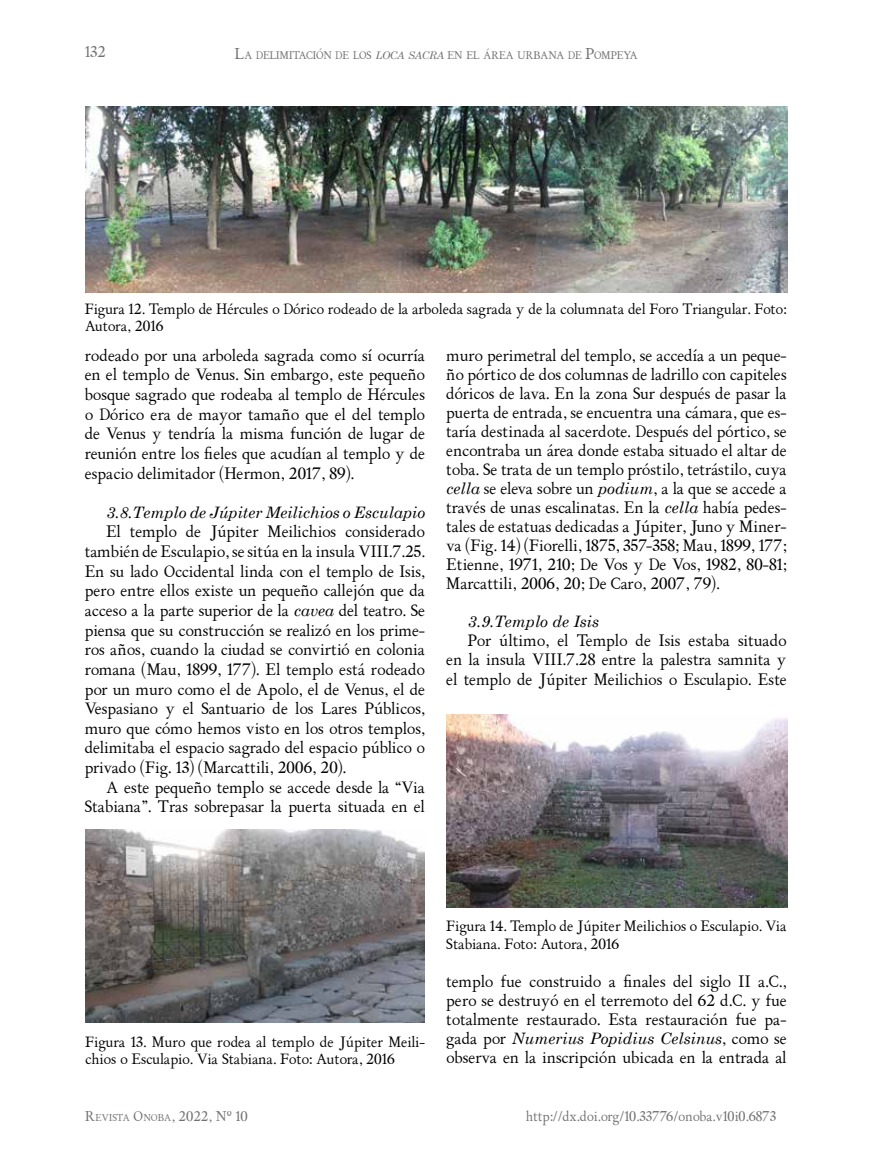
<style>
.page{position:relative;width:872px;height:1170px;background:#fff}
.page>*{position:absolute;margin:0;border:0;box-sizing:border-box;transform-origin:0 0}
.t1{font:15.75px/19.6px "ALPHABETUM Unicode";color:#000;text-align:justify}
.t2{font:italic 15.75px "ALPHABETUM Unicode";color:#000}
.t3{font:15px "ALPHABETUM Unicode";color:#707172}
.t4{font:14.25px/17.1px "ALPHABETUM Unicode";color:#000}
.t5{font:13.5px "ALPHABETUM Unicode";color:#707172}
.t6{font:10.5px "ALPHABETUM Unicode";letter-spacing:-.03em;color:#707172}
.t7{font:9.45px "ALPHABETUM Unicode";color:#707172}
.s1{font-size:15px}
.s2{font-style:italic}
.s3{font-size:13.5px}
</style>
<div class="page">
<img style="left:85px;top:106px;width:702px;height:186px">
<img style="left:86px;top:829px;width:339px;height:193px">
<img style="left:446px;top:714px;width:341px;height:193px">
<p class="t3" style="left:85px;top:42px;width:23px">132</p>
<p class="t6" style="left:235px;top:48px;width:405px"><span class="s1">L</span>A DELIMITACIÓN DE LOS <span class="s2">LOCA SACRA</span> EN EL ÁREA URBANA DE <span class="s1">P</span>OMPEYA</p>
<p class="t4" style="left:85px;top:301px;width:703px">Figura 12. Templo de Hércules o Dórico rodeado de la arboleda sagrada y de la columnata del Foro Triangular. Foto:<br>Autora, 2016</p>
<p class="t1" style="left:85px;top:346px;width:342px">rodeado por una arboleda sagrada como sí ocurría en el templo de Venus. Sin embargo, este pequeño bosque sagrado que rodeaba al templo de Hércules o Dórico era de mayor tamaño que el del templo de Venus y tendría la misma función de lugar de reunión entre los fieles que acudían al templo y de espacio delimitador (Hermon, 2017, 89).</p>
<p class="t2" style="left:106px;top:500px;width:320px">3.8.Templo de Júpiter Meilichios o Esculapio</p>
<p class="t1" style="left:85px;top:522px;width:342px;text-indent:21px">El templo de Júpiter Meilichios considerado también de Esculapio, se sitúa en la insula VIII.7.25.<br>En su lado Occidental linda con el templo de Isis, pero entre ellos existe un pequeño callejón que da acceso a la parte superior de la <span class="s2">cavea</span> del teatro. Se piensa que su construcción se realizó en los prime&shy;ros años, cuando la ciudad se convirtió en colonia romana (Mau, 1899, 177). El templo está rodeado por un muro como el de Apolo, el de Venus, el de Vespasiano y el Santuario de los Lares Públicos, muro que cómo hemos visto en los otros templos, delimitaba el espacio sagrado del espacio público o privado (Fig. 13) (Marcattili, 2006, 20).</p>
<p class="t1" style="left:85px;top:777px;width:342px;text-align:right">A este pequeño templo se accede desde la “Via<br>Stabiana”. Tras sobrepasar la puerta situada en el</p>
<p class="t1" style="left:446px;top:346px;width:342px;line-height:19px">muro perimetral del templo, se accedía a un peque&shy;ño pórtico de dos columnas de ladrillo con capiteles dóricos de lava. En la zona Sur después de pasar la puerta de entrada, se encuentra una cámara, que es&shy;taría destinada al sacerdote. Después del pórtico, se encontraba un área donde estaba situado el altar de toba. Se trata de un templo próstilo, tetrástilo, cuya <span class="s2">cella</span> se eleva sobre un <span class="s2">podium</span>, a la que se accede a través de unas escalinatas. En la <span class="s2">cella</span> había pedes&shy;tales de estatuas dedicadas a Júpiter, Juno y Miner&shy;va (Fig. 14) (Fiorelli, 1875, 357-358; Mau, 1899, 177; Etienne, 1971, 210; De Vos y De Vos, 1982, 80-81; Marcattili, 2006, 20; De Caro, 2007, 79).</p>
<p class="t2" style="left:468px;top:609px;width:133px">3.9.Templo de Isis</p>
<p class="t1" style="left:446px;top:631px;width:342px;line-height:19px;text-indent:21px">Por último, el Templo de Isis estaba situado en la insula VIII.7.28 entre la palestra samnita y el templo de Júpiter Meilichios o Esculapio. Este</p>
<p class="t4" style="left:86px;top:1033px;width:341px">Figura 13. Muro que rodea al templo de Júpiter Meili&shy;chios o Esculapio. Via Stabiana. Foto: Autora, 2016</p>
<p class="t4" style="left:446px;top:918px;width:342px">Figura 14. Templo de Júpiter Meilichios o Esculapio. Via<br>Stabiana. Foto: Autora, 2016</p>
<p class="t1" style="left:446px;top:972px;width:342px;line-height:19px">templo fue construido a finales del siglo II a.C., pero se destruyó en el terremoto del 62 d.C. y fue totalmente restaurado. Esta restauración fue pa&shy;gada por <span class="s2">Numerius Popidius Celsinus</span>, como se observa en la inscripción ubicada en la entrada al</p>
<p class="t7" style="left:85px;top:1111px;width:165px"><span class="s3">R</span>EVISTA <span class="s3">O</span>NOBA<span class="s3">, 2022, Nº 10</span></p>
<p class="t5" style="left:526px;top:1107px;width:252px">http://dx.doi.org/10.33776/onoba.v10i0.6873</p>
</div>
